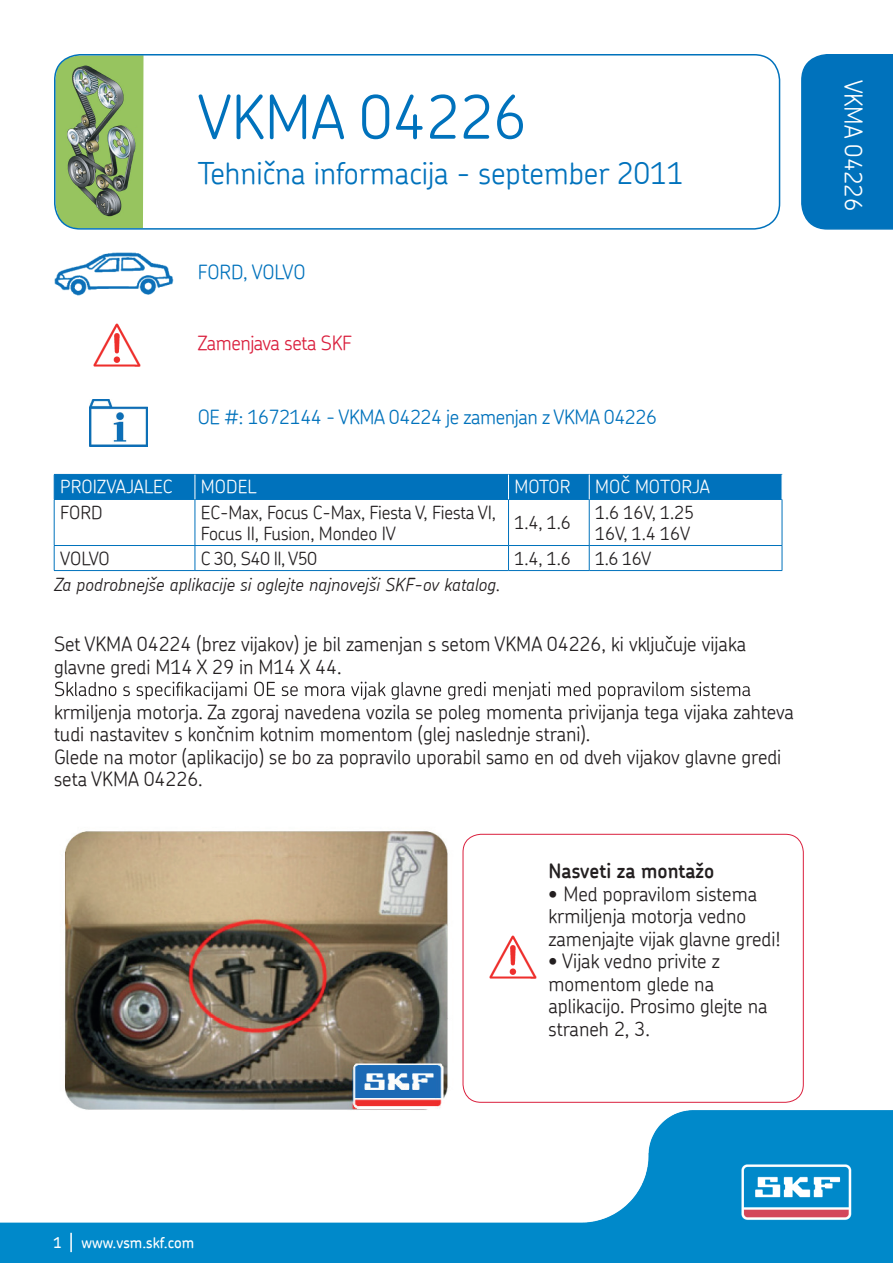
<style>
.page{position:relative;width:893px;height:1263px;background:#fff}
.page>*{position:absolute;margin:0;border:0;box-sizing:border-box;transform-origin:0 0}
.t1{font:300 60px "SKF Chevin";color:#0072bc}
.t2{font:300 30px "SKF Chevin";color:#0072bc}
.t3{font:300 24px "SKF Chevin";color:#fff}
.t4{font:300 19.5px/22.5px "SKF Chevin";color:#231f20}
.t5{font:300 19.5px "SKF Chevin";letter-spacing:-.02em;color:#0072bc}
.t6{font:300 19.5px "SKF Chevin";letter-spacing:-.02em;color:#da1f3d}
.t7{font:600 19.5px "SKF Chevin";color:#231f20}
.t8{font:300 18px/21px "SKF Chevin";letter-spacing:-.01em;color:#231f20}
.t9{font:italic 300 18px "SKF Chevin";color:#231f20}
.t10{font:300 18px "SKF Chevin";color:#fff}
.t11{font:300 18px "SKF Chevin";letter-spacing:-.03em;color:#231f20}
.t12{font:500 15px "SKF Chevin";color:#fff}
</style>
<div class="page">
<img style="left:55px;top:55px;width:89px;height:172px">
<div style="left:54px;top:54px;width:726px;height:176px;border:2px solid #0072bc;border-radius:26px"></div>
<img style="left:54px;top:253px;width:119px;height:43px">
<img style="left:93px;top:323px;width:48px;height:44px">
<img style="left:89px;top:399px;width:59px;height:48px">
<div style="left:801px;top:54px;width:92px;height:176px;background:#0072bc"></div>
<img style="left:0;top:1110px;width:893px;height:153px">
<svg style="left:70px;top:1233px;width:2px;height:19px"></svg>
<svg style="left:55px;top:682px;width:695px;height:18px"></svg>
<img style="left:489px;top:935px;width:48px;height:44px">
<hr style="left:54px;top:499px;width:141px;height:1px;background:#0072bc">
<hr style="left:54px;top:500px;width:1px;height:45px;background:#0072bc">
<hr style="left:195px;top:499px;width:313px;height:1px;background:#0072bc">
<hr style="left:195px;top:500px;width:1px;height:45px;background:#0072bc">
<hr style="left:508px;top:499px;width:81px;height:1px;background:#0072bc">
<hr style="left:508px;top:500px;width:1px;height:45px;background:#0072bc">
<hr style="left:589px;top:499px;width:193px;height:1px;background:#0072bc">
<hr style="left:589px;top:500px;width:1px;height:45px;background:#0072bc">
<hr style="left:782px;top:500px;width:1px;height:45px;background:#0072bc">
<hr style="left:54px;top:545px;width:141px;height:1px;background:#0072bc">
<svg style="left:54px;top:546px;width:1px;height:24px"></svg>
<hr style="left:195px;top:545px;width:313px;height:1px;background:#0072bc">
<svg style="left:195px;top:546px;width:1px;height:24px"></svg>
<hr style="left:508px;top:545px;width:81px;height:1px;background:#0072bc">
<svg style="left:508px;top:546px;width:1px;height:24px"></svg>
<hr style="left:589px;top:545px;width:193px;height:1px;background:#0072bc">
<svg style="left:589px;top:546px;width:1px;height:24px"></svg>
<svg style="left:782px;top:546px;width:1px;height:24px"></svg>
<hr style="left:54px;top:570px;width:141px;height:1px;background:#0072bc">
<hr style="left:195px;top:570px;width:313px;height:1px;background:#0072bc">
<hr style="left:508px;top:570px;width:81px;height:1px;background:#0072bc">
<hr style="left:589px;top:570px;width:193px;height:1px;background:#0072bc">
<div style="left:54px;top:474px;width:729px;height:25px;background:#0072bc"></div>
<div style="left:463px;top:834px;width:341px;height:269px;border:1px solid #da1f3d;border-radius:18px"></div>
<img style="left:65px;top:831px;width:383px;height:279px">
<h1 class="t1" style="left:198px;top:78px;width:331px">VKMA 04226</h1>
<h2 class="t2" style="left:198px;top:154px;width:488px">Tehnična informacija - september 2011</h2>
<p class="t5" style="left:198px;top:259px;width:109px">FORD, VOLVO</p>
<p class="t6" style="left:198px;top:330px;width:156px">Zamenjava seta SKF</p>
<p class="t5" style="left:198px;top:404px;width:461px">OE #: 1672144 - VKMA 04224 je zamenjan z VKMA 04226</p>
<p class="t10" style="left:60px;top:475px;width:114px">PROIZVAJALEC</p>
<p class="t10" style="left:201px;top:475px;width:57px">MODEL</p>
<p class="t10" style="left:514px;top:475px;width:58px">MOTOR</p>
<p class="t10" style="left:595px;top:475px;width:116px">MOČ MOTORJA</p>
<p class="t8" style="left:60px;top:501px;width:44px">FORD</p>
<p class="t8" style="left:201px;top:501px;width:297px">EC-Max, Focus C-Max, Fiesta V, Fiesta VI,<br>Focus II, Fusion, Mondeo IV</p>
<p class="t8" style="left:514px;top:512px;width:58px">1.4, 1.6</p>
<p class="t8" style="left:595px;top:501px;width:100px">1.6 16V, 1.25<br>16V, 1.4 16V</p>
<p class="t8" style="left:60px;top:547px;width:51px">VOLVO</p>
<p class="t11" style="left:201px;top:546px;width:118px">C 30, S40 II, V50</p>
<p class="t8" style="left:514px;top:547px;width:58px">1.4, 1.6</p>
<p class="t8" style="left:595px;top:547px;width:58px">1.6 16V</p>
<p class="t9" style="left:54px;top:573px;width:448px">Za podrobnejše aplikacije si oglejte najnovejši SKF-ov katalog.</p>
<p class="t4" style="left:54px;top:632px;width:694px">Set VKMA 04224 (brez vijakov) je bil zamenjan s setom VKMA 04226, ki vključuje vijaka glavne gredi M14 X 29 in M14 X 44.</p>
<p class="t4" style="left:54px;top:700px;width:742px">krmiljenja motorja. Za zgoraj navedena vozila se poleg momenta privijanja tega vijaka zahteva tudi nastavitev s končnim kotnim momentom (glej naslednje strani).<br>Glede na motor (aplikacijo) se bo za popravilo uporabil samo en od dveh vijakov glavne gredi seta VKMA 04226.</p>
<p class="t7" style="left:549px;top:858px;width:167px">Nasveti za montažo</p>
<p class="t4" style="left:549px;top:882px;width:234px">• Med popravilom sistema krmiljenja motorja vedno zamenjajte vijak glavne gredi!</p>
<p class="t4" style="left:549px;top:949px;width:221px">• Vijak vedno privite z momentom glede na aplikacijo. Prosimo glejte na straneh 2, 3.</p>
<p class="t3" style="left:869px;top:80px;width:133px;rotate:90deg">VKMA 04226</p>
<p class="t12" style="left:53px;top:1232px;width:142px">1 www.vsm.skf.com</p>
</div>
